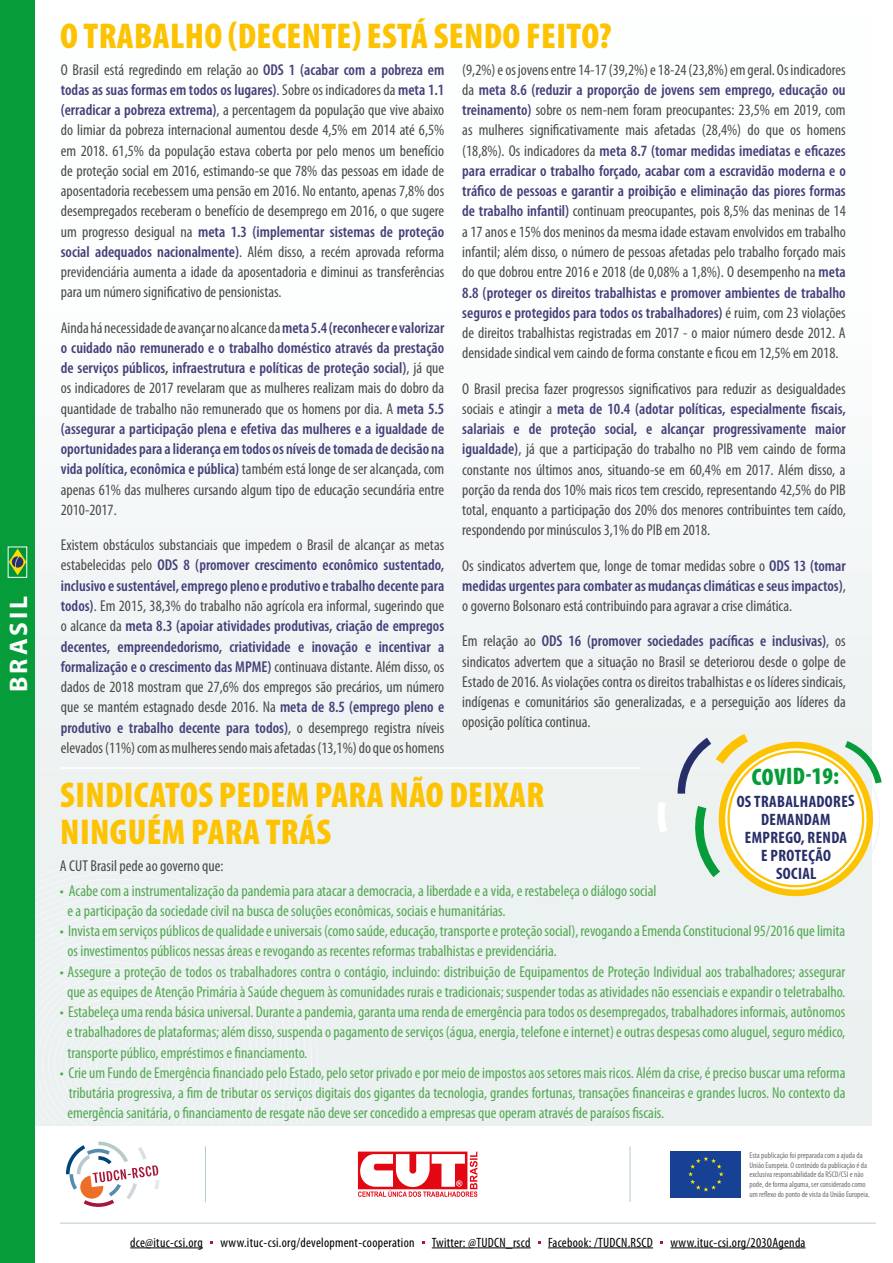
<style>
.page{position:relative;width:893px;height:1263px;background:#fff}
.page>*{position:absolute;margin:0;border:0;box-sizing:border-box;transform-origin:0 0}
.t1{font:900 condensed 36px/37.5px "Myriad Pro";letter-spacing:.01em;color:#fdc300}
.t2{font:700 25.5px "Myriad Pro";letter-spacing:.12em;color:#fff}
.t3{font:900 condensed 24px "Myriad Pro";letter-spacing:.01em;color:#079c3a}
.t4{font:700 condensed 16.5px/18px "Myriad Pro";color:#272e69;text-align:center}
.t5{font:condensed 15.75px/20.2px "Myriad Pro";color:#4a4a49;text-align:justify}
.t6{font:condensed 15.75px/20.2px "Myriad Pro";color:#52a951}
.t7{font:600 condensed 15.75px/20.2px "Myriad Pro";color:#434179;text-align:justify}
.t8{font:condensed 13.5px "Myriad Pro";letter-spacing:.02em;color:#000}
.t9{font:condensed 8.25px/9.9px "Myriad Pro";color:#706f6f}
.s1{font-weight:600;color:#434179}
.s2{font-weight:400;color:#4a4a49}
</style>
<div class="page">
<div style="left:35px;top:23px;width:837px;height:1102px;background:#f3f6f6"></div>
<hr style="left:60px;top:767px;width:580px;height:2px;background:#fff">
<svg style="left:677px;top:734px;width:205px;height:163px"></svg>
<hr style="left:130px;top:1247px;width:73px;height:1px;background:#000">
<hr style="left:432px;top:1247px;width:99px;height:1px;background:#000">
<hr style="left:548px;top:1247px;width:105px;height:1px;background:#000">
<hr style="left:670px;top:1247px;width:136px;height:1px;background:#000">
<div style="left:669px;top:1149px;width:73px;height:50px;background:linear-gradient(to right,#164194,#164194)"></div>
<div style="left:671px;top:1151px;width:70px;height:46px;background:#164194"></div>
<svg style="left:688px;top:1156px;width:36px;height:35px"></svg>
<hr style="left:630px;top:1146px;width:1px;height:56px;background:#b5cac7">
<hr style="left:205px;top:1146px;width:1px;height:56px;background:#b5cac7">
<svg style="left:66px;top:1141px;width:94px;height:66px"></svg>
<hr style="left:60px;top:1223px;width:816px;height:1px;background:#b5cac7">
<div style="left:0;top:0;width:35px;height:1263px;background:#079c3a"></div>
<svg style="left:358px;top:1151px;width:119px;height:46px"></svg>
<img style="left:10px;top:549px;width:15px;height:27px">
<h2 class="t2" style="left:2px;top:692px;width:98px;rotate:-90deg">BRASIL</h2>
<h1 class="t1" style="left:60px;top:16px;width:553px">O TRABALHO (DECENTE) ESTÁ SENDO FEITO?</h1>
<p class="t5" style="left:61px;top:59px;width:385px">O Brasil está regredindo em relação ao <span class="s1">ODS 1 (acabar com a pobreza em todas as suas formas em todos os lugares)</span>. Sobre os indicadores da <span class="s1">meta 1.1 (erradicar a pobreza extrema)</span>, a percentagem da população que vive abaixo do limiar da pobreza internacional aumentou desde 4,5% em 2014 até 6,5% em 2018. 61,5% da população estava coberta por pelo menos um benefício de proteção social em 2016, estimando-se que 78% das pessoas em idade de aposentadoria recebessem uma pensão em 2016. No entanto, apenas 7,8% dos desempregados receberam o benefício de desemprego em 2016, o que sugere um progresso desigual na <span class="s1">meta 1.3 (implementar sistemas de proteção social adequados nacionalmente)</span>. Além disso, a recém aprovada reforma previdenciária aumenta a idade da aposentadoria e diminui as transferências para um número significativo de pensionistas.</p>
<p class="t7" style="left:61px;top:317px;width:385px"><span class="s2">Ainda há necessidade de avançar no alcance da</span> meta 5.4 (reconhecer e valorizar o cuidado não remunerado e o trabalho doméstico através da prestação de serviços públicos, infraestrutura e políticas de proteção social)<span class="s2">, já que os indicadores de 2017 revelaram que as mulheres realizam mais do dobro da quantidade de trabalho não remunerado que os homens por dia. A</span> meta 5.5 (assegurar a participação plena e efetiva das mulheres e a igualdade de oportunidades para a liderança em todos os níveis de tomada de decisão na vida política, econômica e pública) <span class="s2">também está longe de ser alcançada, com apenas 61% das mulheres cursando algum tipo de educação secundária entre 2010-2017.</span></p>
<p class="t5" style="left:61px;top:535px;width:385px">Existem obstáculos substanciais que impedem o Brasil de alcançar as metas estabelecidas pelo <span class="s1">ODS 8 (promover crescimento econômico sustentado, inclusivo e sustentável, emprego pleno e produtivo e trabalho decente para todos)</span>. Em 2015, 38,3% do trabalho não agrícola era informal, sugerindo que o alcance da <span class="s1">meta 8.3 (apoiar atividades produtivas, criação de empregos decentes, empreendedorismo, criatividade e inovação e incentivar a formalização e o crescimento das MPME)</span> continuava distante. Além disso, os dados de 2018 mostram que 27,6% dos empregos são precários, um número que se mantém estagnado desde 2016. Na <span class="s1">meta de 8.5 (emprego pleno e produtivo e trabalho decente para todos)</span>, o desemprego registra níveis elevados (11%) com as mulheres sendo mais afetadas (13,1%) do que os homens</p>
<p class="t5" style="left:462px;top:59px;width:385px">(9,2%) e os jovens entre 14-17 (39,2%) e 18-24 (23,8%) em geral. Os indicadores da <span class="s1">meta 8.6 (reduzir a proporção de jovens sem emprego, educação ou treinamento)</span> sobre os nem-nem foram preocupantes: 23,5% em 2019, com as mulheres significativamente mais afetadas (28,4%) do que os homens (18,8%). Os indicadores da <span class="s1">meta 8.7 (tomar medidas imediatas e eficazes para erradicar o trabalho forçado, acabar com a escravidão moderna e o tráfico de pessoas e garantir a proibição e eliminação das piores formas de trabalho infantil)</span> continuam preocupantes, pois 8,5% das meninas de 14 a 17 anos e 15% dos meninos da mesma idade estavam envolvidos em trabalho infantil; além disso, o número de pessoas afetadas pelo trabalho forçado mais do que dobrou entre 2016 e 2018 (de 0,08% a 1,8%). O desempenho na <span class="s1">meta 8.8 (proteger os direitos trabalhistas e promover ambientes de trabalho seguros e protegidos para todos os trabalhadores)</span> é ruim, com 23 violações de direitos trabalhistas registradas em 2017 - o maior número desde 2012. A densidade sindical vem caindo de forma constante e ficou em 12,5% em 2018.</p>
<p class="t5" style="left:462px;top:378px;width:385px">O Brasil precisa fazer progressos significativos para reduzir as desigualdades sociais e atingir a <span class="s1">meta de 10.4 (adotar políticas, especialmente fiscais, salariais e de proteção social, e alcançar progressivamente maior igualdade)</span>, já que a participação do trabalho no PIB vem caindo de forma constante nos últimos anos, situando-se em 60,4% em 2017. Além disso, a porção da renda dos 10% mais ricos tem crescido, representando 42,5% do PIB total, enquanto a participação dos 20% dos menores contribuintes tem caído, respondendo por minúsculos 3,1% do PIB em 2018.</p>
<p class="t5" style="left:462px;top:555px;width:385px">Os sindicatos advertem que, longe de tomar medidas sobre o <span class="s1">ODS 13 (tomar medidas urgentes para combater as mudanças climáticas e seus impactos)</span>, o governo Bolsonaro está contribuindo para agravar a crise climática.</p>
<p class="t5" style="left:462px;top:631px;width:385px">Em relação ao <span class="s1">ODS 16 (promover sociedades pacíficas e inclusivas)</span>, os sindicatos advertem que a situação no Brasil se deteriorou desde o golpe de Estado de 2016. As violações contra os direitos trabalhistas e os líderes sindicais, indígenas e comunitários são generalizadas, e a perseguição aos líderes da oposição política continua.</p>
<h3 class="t3" style="left:752px;top:761px;width:89px">COVID-19:</h3>
<p class="t4" style="left:736px;top:793px;width:119px;rotate:-1deg">OS TRABALHADORES<br>DEMANDAM<br>EMPREGO, RENDA<br>E PROTEÇÃO<br>SOCIAL</p>
<h1 class="t1" style="left:60px;top:775px;width:485px">SINDICATOS PEDEM PARA NÃO DEIXAR<br>NINGUÉM PARA TRÁS</h1>
<p class="t5" style="left:60px;top:855px;width:165px">A CUT Brasil pede ao governo que:</p>
<p class="t6" style="left:67px;top:880px;width:591px;text-indent:-7px">• Acabe com a instrumentalização da pandemia para atacar a democracia, a liberdade e a vida, e restabeleça o diálogo social e a participação da sociedade civil na busca de soluções econômicas, sociais e humanitárias.</p>
<p class="t6" style="left:67px;top:920px;width:779px;text-indent:-7px">• Invista em serviços públicos de qualidade e universais (como saúde, educação, transporte e proteção social), revogando a Emenda Constitucional 95/2016 que limita os investimentos públicos nessas áreas e revogando as recentes reformas trabalhistas e previdenciária.</p>
<p class="t6" style="left:60px;top:961px;width:787px;text-align:center">• Assegure a proteção de todos os trabalhadores contra o contágio, incluindo: distribuição de Equipamentos de Proteção Individual aos trabalhadores; assegurar que as equipes de Atenção Primária à Saúde cheguem às comunidades rurais e tradicionais; suspender todas as atividades não essenciais e expandir o teletrabalho.</p>
<p class="t6" style="left:67px;top:1001px;width:780px;text-align:justify;text-indent:-7px">• Estabeleça uma renda básica universal. Durante a pandemia, garanta uma renda de emergência para todos os desempregados, trabalhadores informais, autônomos e trabalhadores de plataformas; além disso, suspenda o pagamento de serviços (água, energia, telefone e internet) e outras despesas como aluguel, seguro médico, transporte público, empréstimos e financiamento.</p>
<p class="t6" style="left:67px;top:1062px;width:780px;text-align:justify;text-indent:-7px">• Crie um Fundo de Emergência financiado pelo Estado, pelo setor privado e por meio de impostos aos setores mais ricos. Além da crise, é preciso buscar uma reforma tributária progressiva, a fim de tributar os serviços digitais dos gigantes da tecnologia, grandes fortunas, transações financeiras e grandes lucros. No contexto da emergência sanitária, o financiamento de resgate não deve ser concedido a empresas que operam através de paraísos fiscais.</p>
<p class="t9" style="left:749px;top:1150px;width:122px">Esta publicação foi preparada com a ajuda da União Europeia. O conteúdo da publicação é da exclusiva responsabilidade da RSCD/CSI e não pode, de forma alguma, ser considerado como um reflexo do ponto de vista da União Europeia.</p>
<p class="t8" style="left:130px;top:1234px;width:74px">dce@ituc-csi.org</p>
<p class="t8" style="left:220px;top:1234px;width:196px">www.ituc-csi.org/development-cooperation</p>
<p class="t8" style="left:432px;top:1234px;width:100px">Twitter: @TUDCN_rscd</p>
<p class="t8" style="left:548px;top:1234px;width:106px">Facebook: /TUDCN.RSCD</p>
<p class="t8" style="left:670px;top:1234px;width:137px">www.ituc-csi.org/2030Agenda</p>
</div>
